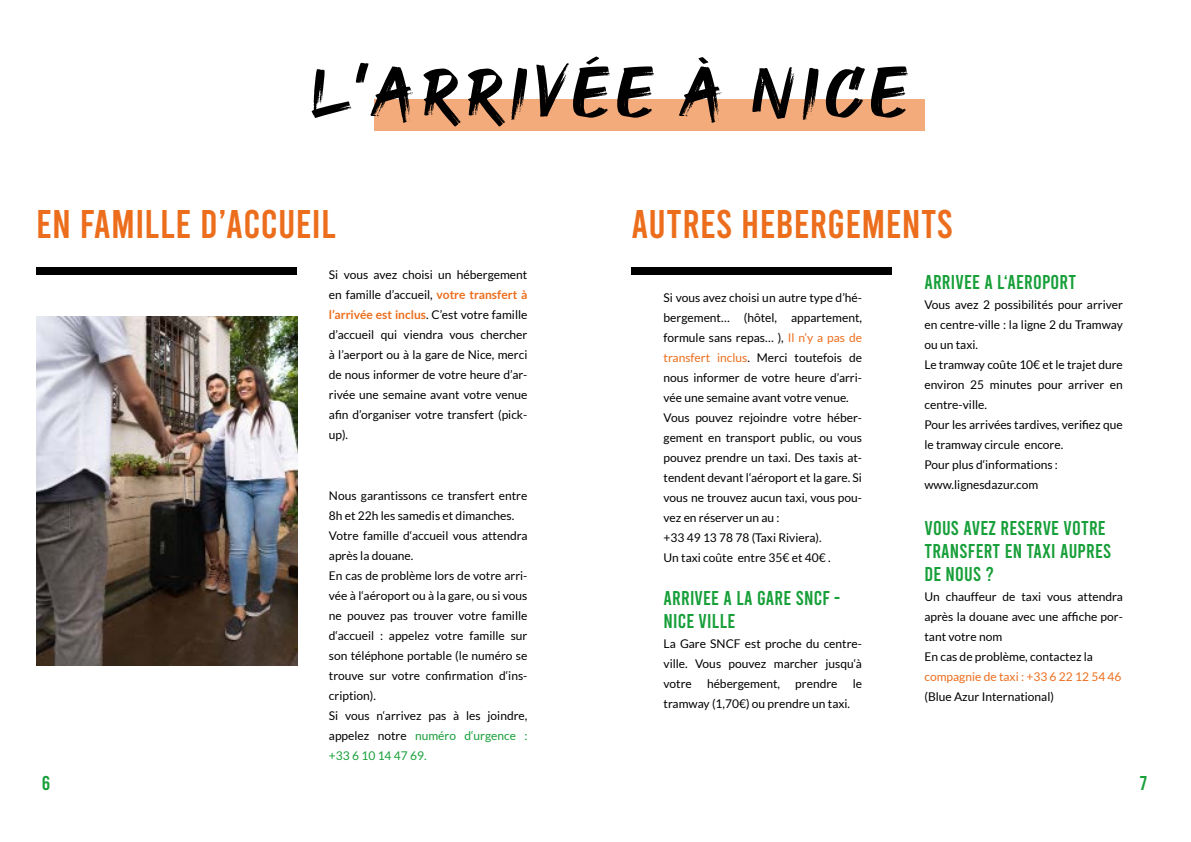
<style>
.page{position:relative;width:1191px;height:842px;background:#fff}
.page>*{position:absolute;margin:0;border:0;box-sizing:border-box;transform-origin:0 0}
.t1{font:70px "GOODBRUSH";letter-spacing:.1em;color:#000}
.t2{font:40px "Bebas";letter-spacing:.01em;color:#ec6e1d}
.t3{font:20px/23px "Bebas";letter-spacing:.01em;color:#179f39}
.t4{font:12px/20px "Lato";color:#000}
.t5{font:12px "Lato";color:#ec6e1d}
.s1{font-weight:700;color:#ec6e1d}
.s2{color:#179f39}
.s3{color:#ec6e1d}
</style>
<div class="page">
<img style="left:36px;top:316px;width:262px;height:349px">
<div style="left:631px;top:267px;width:261px;height:7px;background:#000"></div>
<div style="left:36px;top:267px;width:261px;height:7px;background:#000"></div>
<div style="left:374px;top:99px;width:550px;height:31px;background:#f4ab7c"></div>
<h1 class="t1" style="left:312px;top:53px;width:598px">l’Arrivée à nice</h1>
<h2 class="t2" style="left:36px;top:204px;width:302px">EN FAMILLE D’ACCUEIL</h2>
<p class="t4" style="left:329px;top:265px;width:200px;text-align:justify">Si vous avez choisi un hébergement en famille d’accueil, <span class="s1">votre transfert à l’arrivée est inclus</span>. C’est votre famille d’accueil qui viendra vous chercher à l’aerport ou à la gare de Nice, merci de nous informer de votre heure d’ar&shy;rivée une semaine avant votre venue afin d’organiser votre transfert (pick&shy;up).</p>
<p class="t4" style="left:329px;top:486px;width:200px">Nous garantissons ce transfert entre<br>8h et 22h les samedis et dimanches.<br>Votre famille d‘accueil vous attendra après la douane.<br>En cas de problème lors de votre arri&shy;vée à l‘aéroport ou à la gare, ou si vous ne pouvez pas trouver votre famille d‘accueil : appelez votre famille sur son téléphone portable (le numéro se trouve sur votre confirmation d‘ins&shy;cription).<br>Si vous n‘arrivez pas à les joindre, appelez notre <span class="s2">numéro d‘urgence : +33 6 10 14 47 69.</span></p>
<h2 class="t2" style="left:631px;top:204px;width:320px">AUTRES HEBERGEMENTS</h2>
<h3 class="t3" style="left:924px;top:271px;width:153px">ARRIVEE A L‘AEROPORT</h3>
<p class="t4" style="left:924px;top:295px;width:200px">Vous avez 2 possibilités pour arriver en centre-ville : la ligne 2 du Tramway ou un taxi.<br>Le tramway coûte 10€ et le trajet dure environ 25 minutes pour arriver en centre-ville.<br>Pour les arrivées tardives, verifiez que le tramway circule encore.<br>Pour plus d‘informations : www.lignesdazur.com</p>
<h3 class="t3" style="left:924px;top:517px;width:183px">VOUS AVEZ RESERVE VOTRE<br>TRANSFERT EN TAXI AUPRES<br>DE NOUS ?</h3>
<p class="t4" style="left:924px;top:587px;width:200px">Un chauffeur de taxi vous attendra après la douane avec une affiche por&shy;tant votre nom<br>En cas de problème, contactez la</p>
<p class="t5" style="left:924px;top:670px;width:199px">compagnie de taxi : +33 6 22 12 54 46</p>
<p class="t4" style="left:924px;top:687px;width:131px">(Blue Azur International)</p>
<p class="t4" style="left:663px;top:287px;width:200px">Si vous avez choisi un autre type d’hé&shy;bergement… (hôtel, appartement, formule sans repas… ), <span class="s3">Il n’y a pas de transfert inclus</span>. Merci toutefois de nous informer de votre heure d’arri&shy;vée une semaine avant votre venue.<br>Vous pouvez rejoindre votre héber&shy;gement en transport public, ou vous pouvez prendre un taxi. Des taxis at&shy;tendent devant l‘aéroport et la gare. Si vous ne trouvez aucun taxi, vous pou&shy;vez en réserver un au :<br>+33 49 13 78 78 (Taxi Riviera).<br>Un taxi coûte entre 35€ et 40€ .</p>
<h3 class="t3" style="left:663px;top:586px;width:178px">ARRIVEE A LA GARE SNCF -<br>NICE VILLE</h3>
<p class="t4" style="left:663px;top:633px;width:200px;text-align:justify">La Gare SNCF est proche du centre&shy;ville. Vous pouvez marcher jusqu‘à votre</p>
<p class="t4" style="left:707px;top:673px;width:75px">hébergement,</p>
<p class="t4" style="left:795px;top:673px;width:44px">prendre</p>
<p class="t4" style="left:852px;top:673px;width:11px">le</p>
<p class="t4" style="left:663px;top:693px;width:188px">tramway (1,70€) ou prendre un taxi.</p>
<h3 class="t3" style="left:42px;top:771px;width:10px">6</h3>
<h3 class="t3" style="left:1140px;top:771px;width:9px">7</h3>
</div>
